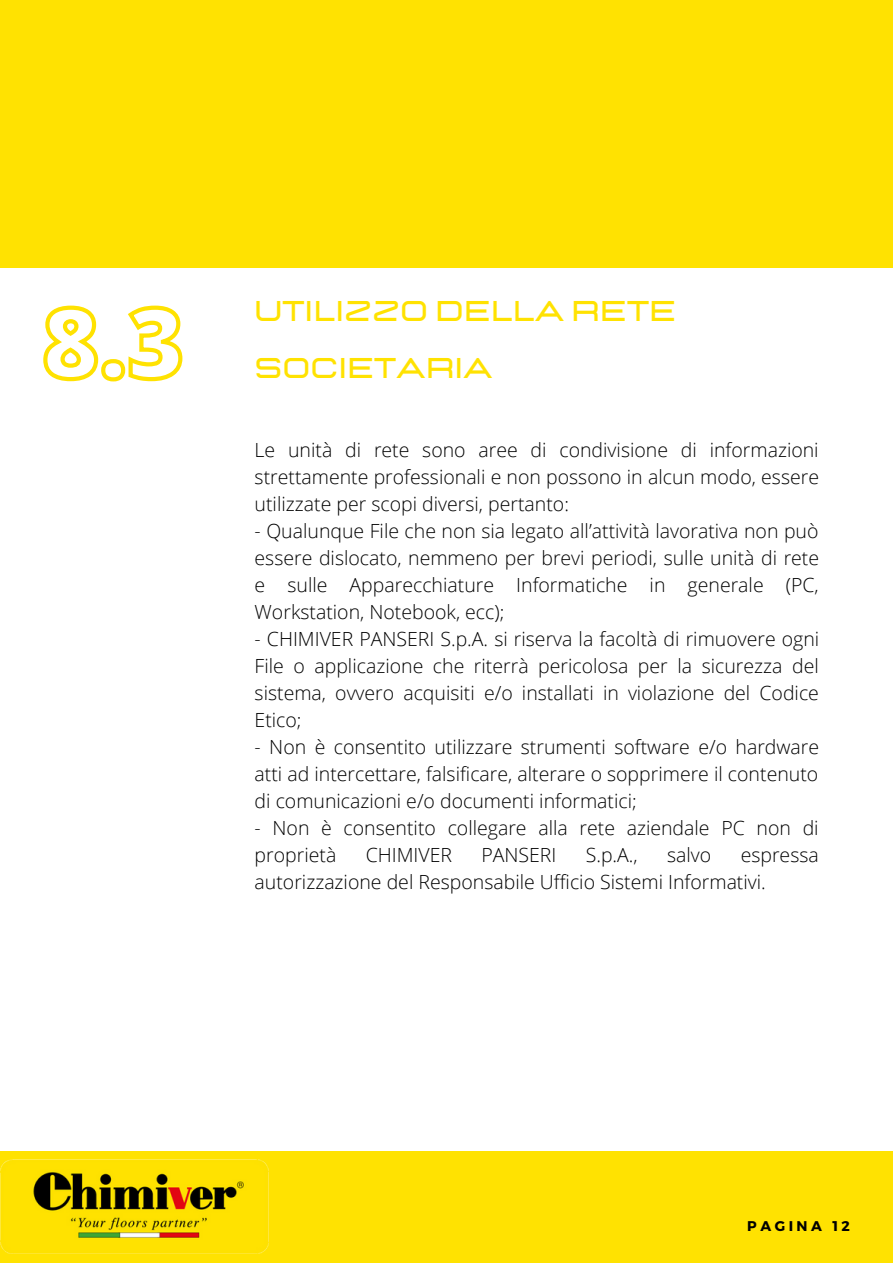
<style>
.page{position:relative;width:893px;height:1264px;background:#fff}
.page>*{position:absolute;margin:0;border:0;box-sizing:border-box;transform-origin:0 0}
.t1{font:700 28.5px/56.2px "Lastica";color:#ffe201}
.t2{font:300 19.5px/27px "Open Sans";color:#000;text-align:justify}
.t3{font:700 14.1px "Montserrat";letter-spacing:.25em;color:#000}
</style>
<div class="page">
<div style="left:0;top:0;width:892px;height:268px;background:#ffe201"></div>
<div style="left:0;top:1151px;width:892px;height:111px;background:#ffe201"></div>
<svg style="left:43px;top:305px;width:140px;height:77px"></svg>
<img style="left:0;top:1159px;width:269px;height:94px">
<h1 class="t1" style="left:254px;top:284px;width:423px">UTILIZZO DELLA RETE<br>SOCIETARIA</h1>
<p class="t2" style="left:254px;top:436px;width:566px">Le unità di rete sono aree di condivisione di informazioni strettamente professionali e non possono in alcun modo, essere utilizzate per scopi diversi, pertanto:</p>
<p class="t2" style="left:254px;top:517px;width:566px">- Qualunque File che non sia legato all’attività lavorativa non può essere dislocato, nemmeno per brevi periodi, sulle unità di rete e sulle Apparecchiature Informatiche in generale (PC, Workstation, Notebook, ecc);</p>
<p class="t2" style="left:254px;top:624px;width:566px">- CHIMIVER PANSERI S.p.A. si riserva la facoltà di rimuovere ogni File o applicazione che riterrà pericolosa per la sicurezza del sistema, ovvero acquisiti e/o installati in violazione del Codice Etico;</p>
<p class="t2" style="left:254px;top:732px;width:566px">- Non è consentito utilizzare strumenti software e/o hardware atti ad intercettare, falsificare, alterare o sopprimere il contenuto di comunicazioni e/o documenti informatici;</p>
<p class="t2" style="left:254px;top:813px;width:565px">- Non è consentito collegare alla rete aziendale PC non di proprietà</p>
<p class="t2" style="left:365px;top:840px;width:88px">CHIMIVER</p>
<p class="t2" style="left:481px;top:840px;width:76px">PANSERI</p>
<p class="t2" style="left:585px;top:840px;width:53px">S.p.A.,</p>
<p class="t2" style="left:667px;top:840px;width:46px">salvo</p>
<p class="t2" style="left:254px;top:840px;width:565px;text-indent:486px">espressa autorizzazione del Responsabile Ufficio Sistemi Informativi.</p>
<p class="t3" style="left:747px;top:1216px;width:104px">PAGINA 12</p>
</div>
